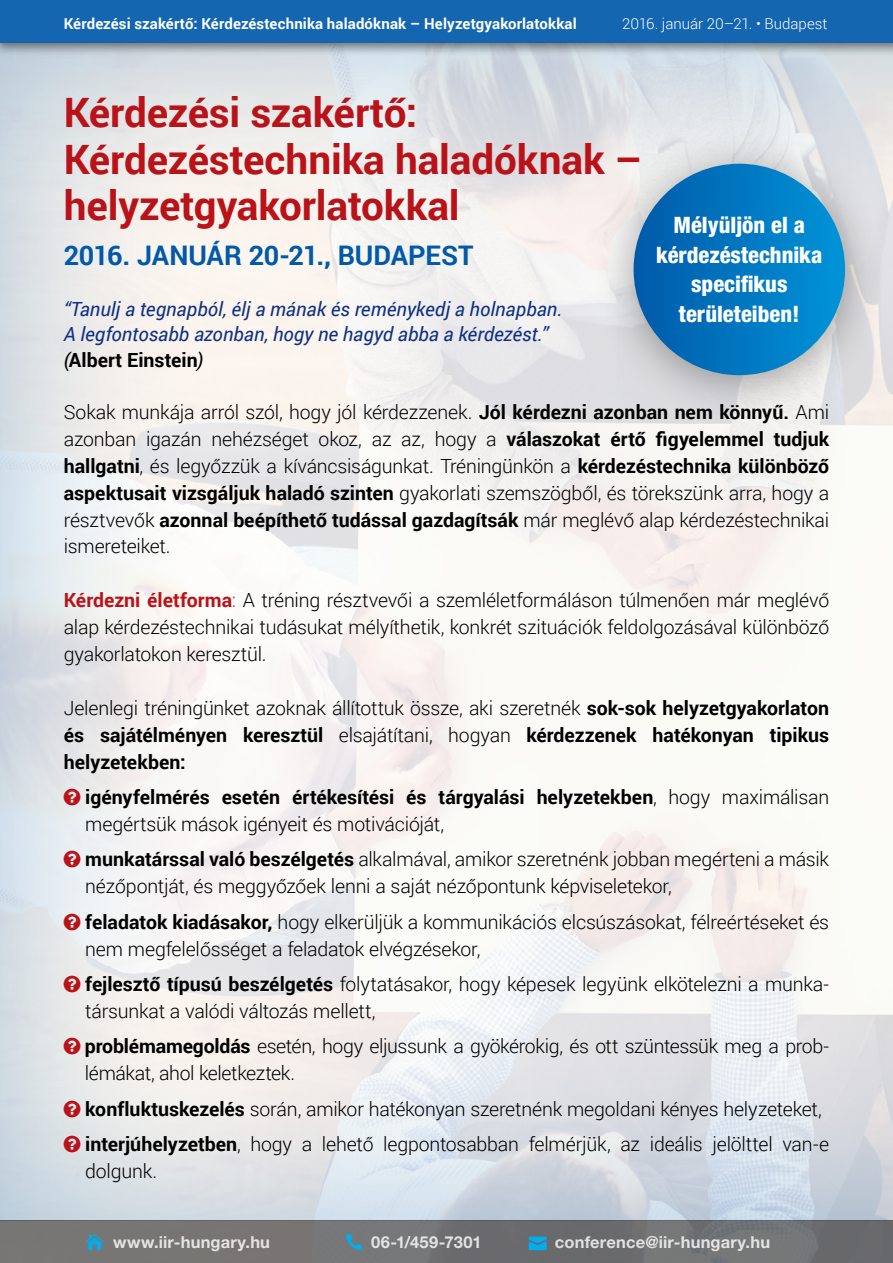
<style>
.page{position:relative;width:893px;height:1263px;background:#fff}
.page>*{position:absolute;margin:0;border:0;box-sizing:border-box;transform-origin:0 0}
.t1{font:700 40.5px/46.3px "Roboto";letter-spacing:-.005em;color:#b91319}
.t2{font:700 27px "Roboto";letter-spacing:-.01em;color:#0059aa}
.t3{font:800 condensed 22.65px/29.7px "Helvetica Neue LT Pro";color:#fff;text-align:center}
.t4{font:300 19.5px/26.8px "Roboto";letter-spacing:-.01em;color:#000}
.t5{font:700 19.5px/26.8px "Roboto";color:#000;text-align:justify}
.t6{font:italic 19.5px/25.3px "Roboto";color:#103184}
.t7{font:700 16.5px "Helvetica Neue LT Pro";letter-spacing:.01em;color:#fff}
.t8{font:700 15px "Roboto";letter-spacing:.005em;color:#fff}
.t9{font:300 15px "Roboto";color:#fff}
.s1{color:#000}
.s2{font-weight:700;font-style:normal;color:#000}
.s3{font-weight:700}
.s4{font-weight:700;color:#b91319}
.s5{color:#b91319}
.s6{font-weight:300}
</style>
<div class="page">
<div style="left:0;top:32px;width:893px;height:1189px;background:#0059aa;opacity:.75"></div>
<div style="left:0;top:1220px;width:893px;height:43px;background:linear-gradient(to right,#797775,#6c6d71)"></div>
<div style="left:0;top:0;width:893px;height:56px;background:#000;opacity:.5"></div>
<div style="left:0;top:0;width:893px;height:43px;background:#1566b1"></div>
<div style="left:593px;top:129px;width:294px;height:294px;background:#000;opacity:.35"></div>
<div style="left:634px;top:164px;width:211px;height:211px;background:linear-gradient(to right,#0059a9,#0094d7);border-radius:106px"></div>
<svg style="left:86px;top:1233px;width:18px;height:17px"></svg>
<svg style="left:346px;top:1234px;width:16px;height:16px"></svg>
<svg style="left:529px;top:1236px;width:18px;height:14px"></svg>
<svg style="left:64px;top:789px;width:17px;height:16px"></svg>
<svg style="left:64px;top:851px;width:17px;height:17px"></svg>
<svg style="left:64px;top:913px;width:17px;height:17px"></svg>
<svg style="left:64px;top:975px;width:17px;height:17px"></svg>
<svg style="left:64px;top:1038px;width:17px;height:16px"></svg>
<svg style="left:64px;top:1100px;width:17px;height:17px"></svg>
<svg style="left:64px;top:1135px;width:17px;height:17px"></svg>
<p class="t8" style="left:64px;top:13px;width:514px">Kérdezési szakértő: Kérdezéstechnika haladóknak – Helyzetgyakorlatokkal</p>
<p class="t9" style="left:622px;top:13px;width:207px">2016. január 20–21. • Budapest</p>
<h1 class="t1" style="left:64px;top:88px;width:581px">Kérdezési szakértő:<br>Kérdezéstechnika haladóknak – helyzetgyakorlatokkal</h1>
<h2 class="t2" style="left:64px;top:236px;width:411px">2016. JANUÁR 20-21., BUDAPEST</h2>
<p class="t6" style="left:64px;top:296px;width:500px">“Tanulj a tegnapból, élj a mának és reménykedj a holnapban.<br>A legfontosabb azonban, hogy ne hagyd abba a kérdezést.” <span class="s1">(</span><span class="s2">Albert Einstein</span><span class="s1">)</span></p>
<p class="t4" style="left:64px;top:398px;width:767px;text-align:justify">Sokak munkája arról szól, hogy jól kérdezzenek. <span class="s3">Jól kérdezni azonban nem könnyű.</span> Ami azonban igazán nehézséget okoz, az az, hogy a <span class="s3">válaszokat értő figyelemmel tudjuk hallgatni</span>, és legyőzzük a kíváncsiságunkat. Tréningünkön a <span class="s3">kérdezéstechnika különböző aspektusait vizsgáljuk haladó szinten</span> gyakorlati szemszögből, és törekszünk arra, hogy a résztvevők <span class="s3">azonnal beépíthető tudással gazdagítsák</span> már meglévő alap kérdezéstechnikai ismereteiket.</p>
<p class="t4" style="left:64px;top:586px;width:767px;text-align:justify"><span class="s4">Kérdezni életforma</span><span class="s5">:</span> A tréning résztvevői a szemléletformáláson túlmenően már meglévő alap kérdezéstechnikai tudásukat mélyíthetik, konkrét szituációk feldolgozásával különböző gyakorlatokon keresztül.</p>
<p class="t5" style="left:64px;top:694px;width:767px"><span class="s6">Jelenlegi tréningünket azoknak állítottuk össze, aki szeretnék</span> sok-sok helyzetgyakorlaton és sajátélményen keresztül <span class="s6">elsajátítani, hogyan</span> kérdezzenek hatékonyan tipikus helyzetekben:</p>
<p class="t5" style="left:85px;top:783px;width:745px">igényfelmérés esetén értékesítési és tárgyalási helyzetekben<span class="s6">, hogy maximálisan megértsük mások igényeit és motivációját,</span></p>
<p class="t4" style="left:85px;top:845px;width:745px"><span class="s3">munkatárssal való beszélgetés</span> alkalmával, amikor szeretnénk jobban megérteni a másik nézőpontját, és meggyőzőek lenni a saját nézőpontunk képviseletekor,</p>
<p class="t4" style="left:85px;top:908px;width:745px"><span class="s3">feladatok kiadásakor,</span> hogy elkerüljük a kommunikációs elcsúszásokat, félreértéseket és nem megfelelősséget a feladatok elvégzésekor,</p>
<p class="t4" style="left:85px;top:970px;width:745px"><span class="s3">fejlesztő típusú beszélgetés</span> folytatásakor, hogy képesek legyünk elkötelezni a munka&shy;társunkat a valódi változás mellett,</p>
<p class="t4" style="left:85px;top:1032px;width:746px"><span class="s3">problémamegoldás</span> esetén, hogy eljussunk a gyökérokig, és ott szüntessük meg a prob&shy;lémákat, ahol keletkeztek.</p>
<p class="t4" style="left:85px;top:1090px;width:745px;line-height:35.4px"><span class="s3">konfluktuskezelés</span> során, amikor hatékonyan szeretnénk megoldani kényes helyzeteket, <span class="s3">interjúhelyzetben</span>, hogy a lehető legpontosabban felmérjük, az ideális jelölttel van-e</p>
<p class="t4" style="left:85px;top:1157px;width:73px">dolgunk.</p>
<p class="t3" style="left:656px;top:210px;width:168px">Mélyüljön el a kérdezéstechnika specifikus területeiben!</p>
<p class="t7" style="left:113px;top:1232px;width:159px">www.iir-hungary.hu</p>
<p class="t7" style="left:371px;top:1232px;width:112px">06-1/459-7301</p>
<p class="t7" style="left:555px;top:1232px;width:217px">conference@iir-hungary.hu</p>
</div>
